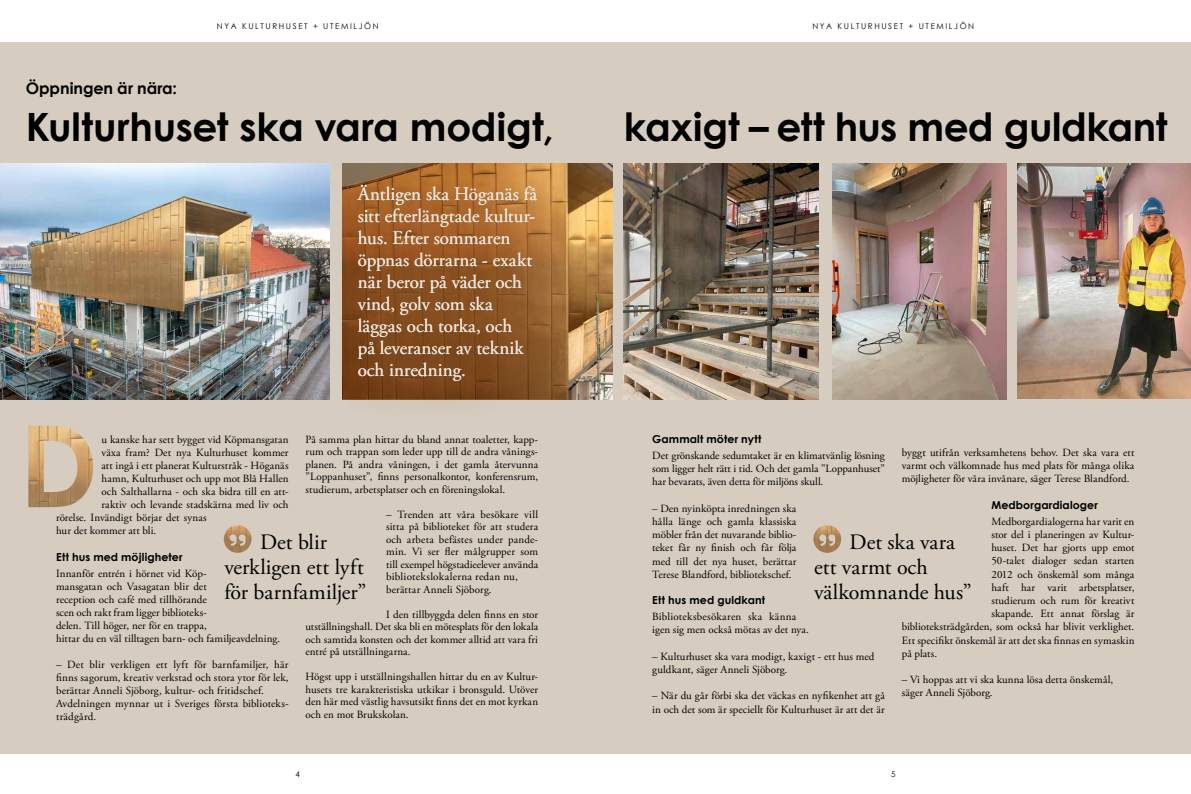
<style>
.page{position:relative;width:1191px;height:794px;background:#fff}
.page>*{position:absolute;margin:0;border:0;box-sizing:border-box;transform-origin:0 0}
.t1{font:700 39px "Century Gothic";letter-spacing:-.01em;color:#000}
.t2{font:22px/25px "Adobe Garamond Pro";color:#000;text-align:center}
.t3{font:19px/22px "Adobe Garamond Pro";color:#eae4dc}
.t4{font:700 16px "Century Gothic";letter-spacing:-.005em;color:#000}
.t5{font:11px/12.5px "Adobe Garamond Pro";letter-spacing:.005em;color:#000}
.t6{font:700 11px "Century Gothic";letter-spacing:.01em;color:#000}
.t7{font:8px "Century Gothic";letter-spacing:.2em;color:#000}
</style>
<div class="page">
<div style="left:0;top:43px;width:1191px;height:711px;background:#d6ccbf"></div>
<img style="left:585px;top:164px;width:27px;height:235px">
<img style="left:1017px;top:164px;width:174px;height:235px">
<img style="left:832px;top:164px;width:174px;height:235px">
<img style="left:624px;top:164px;width:194px;height:235px">
<img style="left:0;top:164px;width:329px;height:235px">
<img style="left:28px;top:426px;width:65px;height:81px">
<img style="left:224px;top:525px;width:27px;height:28px">
<img style="left:813px;top:525px;width:28px;height:28px">
<svg style="left:342px;top:164px;width:243px;height:235px;background:#af8551"></svg>
<div style="left:339px;top:168px;width:235px;height:251px;background:#b67d3f;opacity:.75"></div>
<h3 class="t4" style="left:26px;top:76px;width:153px">Öppningen är nära:</h3>
<p class="t7" style="left:217px;top:21px;width:163px">NYA KULTURHUSET + UTEMILJÖN</p>
<p class="t7" style="left:812px;top:21px;width:163px">NYA KULTURHUSET + UTEMILJÖN</p>
<h1 class="t1" style="left:26px;top:98px;width:529px">Kulturhuset ska vara modigt,</h1>
<h1 class="t1" style="left:624px;top:98px;width:545px">kaxigt – ett hus med guldkant</h1>
<h3 class="t3" style="left:358px;top:184px;width:181px">Äntligen ska Höganäs få sitt efterlängtade kultur&shy;hus. Efter sommaren öppnas dörrarna - exakt när beror på väder och vind, golv som ska läggas och torka, och<br>på leveranser av teknik och inredning.</h3>
<p class="t6" style="left:652px;top:430px;width:111px">Gammalt möter nytt</p>
<p class="t5" style="left:652px;top:449px;width:234px;line-height:13.2px;text-align:justify">Det grönskande sedumtaket är en klimatvänlig lösning som ligger helt rätt i tid. Och det gamla ”Loppanhuset” har bevarats, även detta för miljöns skull.</p>
<p class="t5" style="left:652px;top:502px;width:146px;line-height:13.2px;text-align:justify">– Den nyinköpta inredningen ska hålla länge och gamla klassiska möbler från det nuvarande biblio&shy;teket får ny finish och får följa med till det nya huset, berättar Terese Blandford, bibliotekschef.</p>
<p class="t6" style="left:652px;top:592px;width:114px">Ett hus med guldkant</p>
<p class="t5" style="left:652px;top:610px;width:158px;line-height:13.2px">Biblioteksbesökaren ska känna igen sig men också mötas av det nya.</p>
<p class="t5" style="left:652px;top:650px;width:224px;line-height:13.2px">– Kulturhuset ska vara modigt, kaxigt - ett hus med guldkant, säger Anneli Sjöborg.</p>
<p class="t5" style="left:652px;top:690px;width:234px;line-height:13.2px">– När du går förbi ska det väckas en nyfikenhet att gå in och det som är speciellt för Kulturhuset är att det är</p>
<p class="t5" style="left:102px;top:433px;width:188px">u kanske har sett bygget vid Köpmansgatan</p>
<p class="t5" style="left:102px;top:446px;width:188px">växa fram? Det nya Kulturhuset kommer</p>
<p class="t5" style="left:102px;top:459px;width:188px">att ingå i ett planerat Kulturstråk - Höganäs</p>
<p class="t5" style="left:102px;top:472px;width:188px">hamn, Kulturhuset och upp mot Blå Hallen</p>
<p class="t5" style="left:102px;top:485px;width:188px">och Salthallarna - och ska bidra till en att-</p>
<p class="t5" style="left:102px;top:498px;width:188px">raktiv och levande stadskärna med liv och</p>
<p class="t5" style="left:56px;top:511px;width:152px">rörelse. Invändigt börjar det synas</p>
<p class="t5" style="left:56px;top:524px;width:102px">hur det kommer att bli.</p>
<p class="t6" style="left:56px;top:548px;width:128px">Ett hus med möjligheter</p>
<p class="t5" style="left:56px;top:567px;width:226px;line-height:13px">Innanför entrén i hörnet vid Köp-<br>mansgatan och Vasagatan blir det<br>reception och café med tillhörande<br>scen och rakt fram ligger biblioteks-<br>delen. Till höger, ner för en trappa,<br>hittar du en väl tilltagen barn- och familjeavdelning.</p>
<p class="t5" style="left:56px;top:658px;width:234px;line-height:13px">– Det blir verkligen ett lyft för barnfamiljer, här finns sagorum, kreativ verkstad och stora ytor för lek, berättar Anneli Sjöborg, kultur- och fritidschef.<br>Avdelningen mynnar ut i Sveriges första biblioteks&shy;trädgård.</p>
<p class="t5" style="left:305px;top:433px;width:234px;text-align:justify">På samma plan hittar du bland annat toaletter, kapp&shy;rum och trappan som leder upp till de andra vånings&shy;planen. På andra våningen, i det gamla återvunna ”Loppanhuset”, finns personalkontor, konferensrum, studierum, arbetsplatser och en föreningslokal.</p>
<p class="t5" style="left:386px;top:508px;width:153px">– Trenden att våra besökare vill sitta på biblioteket för att studera och arbeta befästes under pande&shy;min. Vi ser fler målgrupper som till exempel högstadieelever använda bibliotekslokalerna redan nu, berättar Anneli Sjöborg.</p>
<p class="t5" style="left:305px;top:608px;width:234px;text-align:justify;text-indent:81px">I den tillbyggda delen finns en stor utställningshall. Det ska bli en mötesplats för den lokala och samtida konsten och det kommer alltid att vara fri entré på utställningarna.</p>
<p class="t5" style="left:305px;top:671px;width:234px;text-align:justify">Högst upp i utställningshallen hittar du en av Kultur&shy;husets tre karakteristiska utkikar i bronsguld. Utöver den här med västlig havsutsikt finns det en mot kyrkan och en mot Brukskolan.</p>
<p class="t5" style="left:901px;top:446px;width:234px;line-height:13.2px;text-align:justify">byggt utifrån verksamhetens behov. Det ska vara ett varmt och välkomnade hus med plats för många olika möjligheter för våra invånare, säger Terese Blandford.</p>
<p class="t6" style="left:991px;top:496px;width:108px">Medborgardialoger</p>
<p class="t5" style="left:991px;top:515px;width:144px">Medborgardialogerna har varit en</p>
<p class="t5" style="left:991px;top:528px;width:144px">stor del i planeringen av Kultur-</p>
<p class="t5" style="left:991px;top:542px;width:144px">huset. Det har gjorts upp emot</p>
<p class="t5" style="left:991px;top:555px;width:144px">50-talet dialoger sedan starten</p>
<p class="t5" style="left:991px;top:568px;width:144px">2012 och önskemål som många</p>
<p class="t5" style="left:991px;top:581px;width:144px">haft har varit arbetsplatser,</p>
<p class="t5" style="left:991px;top:594px;width:144px">studierum och rum för kreativt</p>
<p class="t5" style="left:991px;top:608px;width:144px">skapande. Ett annat förslag är</p>
<p class="t5" style="left:901px;top:621px;width:234px">biblioteksträdgården, som också har blivit verklighet.</p>
<p class="t5" style="left:901px;top:634px;width:234px">Ett specifikt önskemål är att det ska finnas en symaskin</p>
<p class="t5" style="left:901px;top:647px;width:37px">på plats.</p>
<p class="t5" style="left:901px;top:673px;width:213px;line-height:13.2px">– Vi hoppas att vi ska kunna lösa detta önskemål, säger Anneli Sjöborg.</p>
<h2 class="t2" style="left:224px;top:530px;width:143px">Det blir verkligen ett lyft för barnfamiljer”</h2>
<h2 class="t2" style="left:814px;top:530px;width:159px;text-align:left;text-indent:36px">Det ska vara ett varmt och välkomnande hus”</h2>
<p class="t7" style="left:295px;top:768px;width:6px">4</p>
<p class="t7" style="left:891px;top:768px;width:6px">5</p>
</div>
